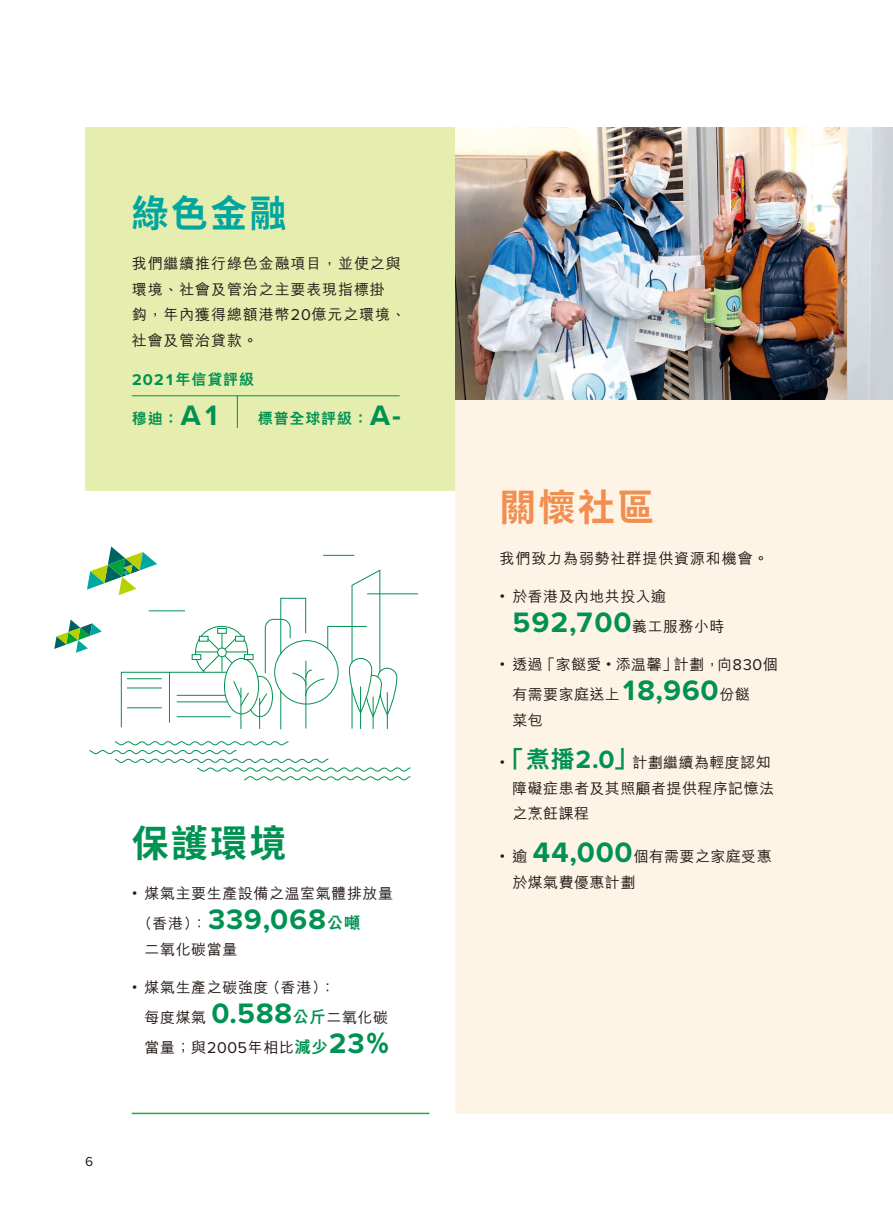
<style>
.page{position:relative;width:893px;height:1212px;background:#fff}
.page>*{position:absolute;margin:0;border:0;box-sizing:border-box;transform-origin:0 0}
.t1{font:700 37.5px "Noto Sans HK";color:#009252}
.t2{font:700 37.5px "Noto Sans HK";color:#f18f52}
.t3{font:700 37.5px "Noto Sans HK";color:#00a6a0}
.t4{font:700 29.1px "Proxima Nova";letter-spacing:.025em;color:#009252}
.t5{font:500 15px/30px "M Hei HK";letter-spacing:.04em;color:#231916}
.t6{font:500 15px/25.5px "M Hei HK";letter-spacing:.06em;color:#231916}
.t7{font:800 15px "M Hei HK";letter-spacing:.06em;color:#009252}
.t8{font:13.5px "Proxima Nova";color:#231916}
.s1{font-family:"Proxima Nova";font-weight:400;font-size:16.2px}
.s2{font-family:"Proxima Nova";font-weight:700;font-size:16.2px}
.s3{font-family:"Proxima Nova";font-weight:700;font-size:29.1px}
.s4{font-family:"M Hei HK";font-weight:500;font-size:15px;color:#231916}
.s5{font-family:"M Hei HK";font-weight:800;font-size:16.5px}
.s6{font-family:"Proxima Nova";font-weight:700;font-size:29.1px;color:#009252}
.s7{font-weight:800;font-size:16.5px;color:#009252}
.s8{font-weight:800;font-size:27px;color:#009252}
.s9{font-weight:800;font-size:24px;color:#009252}
.s10{font-family:"Proxima Nova";font-weight:700;font-size:25.95px;color:#009252}
</style>
<div class="page">
<div style="left:455px;top:225px;width:438px;height:889px;background:#fef4e5"></div>
<img style="left:455px;top:128px;width:438px;height:272px">
<div style="left:85px;top:128px;width:370px;height:363px;background:#e5edaf"></div>
<hr style="left:132px;top:395px;width:268px;height:1px;background:#009252">
<hr style="left:237px;top:396px;width:1px;height:32px;background:#009252">
<hr style="left:132px;top:1113px;width:297px;height:1px;background:#23ac39">
<div style="left:247px;top:676px;width:26px;height:41px;border:1px solid #009252;border-radius:50%"></div>
<div style="left:224px;top:658px;width:35px;height:56px;background:#fff;border-radius:50%"></div>
<div style="left:224px;top:658px;width:35px;height:56px;border:1px solid #009252;border-radius:50%"></div>
<hr style="left:241px;top:688px;width:1px;height:41px;background:#009252">
<svg style="left:250px;top:654px;width:3px;height:6px"></svg>
<svg style="left:121px;top:626px;width:129px;height:102px"></svg>
<hr style="left:195px;top:651px;width:53px;height:1px;background:#009252">
<div style="left:218px;top:648px;width:8px;height:9px;background:#fff;border-radius:50%"></div>
<div style="left:217px;top:648px;width:10px;height:9px;border:1px solid #009252;border-radius:50%"></div>
<svg style="left:378px;top:668px;width:19px;height:47px"></svg>
<div style="left:377px;top:668px;width:20px;height:47px;border:1px solid #009252;border-radius:10px"></div>
<hr style="left:387px;top:692px;width:1px;height:37px;background:#009252">
<div style="left:364px;top:675px;width:18px;height:42px;border:1px solid #009252;border-radius:8px"></div>
<svg style="left:258px;top:569px;width:123px;height:161px"></svg>
<svg style="left:89px;top:741px;width:322px;height:40px"></svg>
<hr style="left:149px;top:610px;width:36px;height:1px;background:#009252">
<hr style="left:323px;top:555px;width:31px;height:1px;background:#009252">
<hr style="left:367px;top:593px;width:51px;height:1px;background:#009252">
<svg style="left:54px;top:620px;width:48px;height:33px"></svg>
<svg style="left:87px;top:546px;width:70px;height:49px"></svg>
<h1 class="t3" style="left:132px;top:192px;width:156px">綠色金融</h1>
<p class="t6" style="left:132px;top:249px;width:276px">我們繼續推行綠色金融項目，並使之與環境、社會及管治之主要表現指標掛<br>鈎，年內獲得總額港幣<span class="s1">20</span>億元之環境、社會及管治貸款。</p>
<p class="t7" style="left:132px;top:372px;width:124px"><span class="s2">2021</span>年信貸評級</p>
<p class="t7" style="left:132px;top:410px;width:91px">穆迪：<span class="s3">A1</span></p>
<p class="t7" style="left:258px;top:410px;width:145px">標普全球評級：<span class="s3">A-</span></p>
<h1 class="t1" style="left:132px;top:822px;width:156px">保護環境</h1>
<p class="t5" style="left:132px;top:877px;width:263px"><span class="s1">•</span> 煤氣主要生產設備之温室氣體排放量</p>
<h2 class="t4" style="left:137px;top:898px;width:225px"><span class="s4">（香港）：</span>339,068<span class="s5">公噸</span></h2>
<p class="t5" style="left:145px;top:933px;width:94px">二氧化碳當量</p>
<p class="t5" style="left:145px;top:971px;width:248px;text-indent:-13px"><span class="s1">•</span> 煤氣生產之碳強度（香港）：<br>每度煤氣 <span class="s6">0.588</span><span class="s7">公斤</span>二氧化碳當量；與<span class="s1">2005</span>年相比<span class="s7">減少</span><span class="s6">23</span><span class="s8">％</span></p>
<p class="t8" style="left:85px;top:1151px;width:10px">6</p>
<h1 class="t2" style="left:500px;top:486px;width:156px">關懷社區</h1>
<p class="t6" style="left:500px;top:544px;width:270px">我們致力為弱勢社群提供資源和機會。</p>
<p class="t5" style="left:500px;top:580px;width:168px"><span class="s1">•</span> 於香港及內地共投入逾</p>
<h2 class="t4" style="left:512px;top:600px;width:214px">592,700<span class="s4">義工服務小時</span></h2>
<p class="t5" style="left:512px;top:648px;width:267px;text-indent:-13px"><span class="s1">•</span> 透過「家餸愛 <span class="s1">•</span> 添温馨」計劃，向<span class="s1">830</span>個有需要家庭送上<span class="s6">18,960</span>份餸</p>
<p class="t5" style="left:512px;top:704px;width:32px">菜包</p>
<p class="t5" style="left:512px;top:749px;width:263px;line-height:25.5px;text-indent:-13px"><span class="s1">•</span><span class="s9">「煮播</span><span class="s10">2.0</span><span class="s9">」</span>計劃繼續為輕度認知障礙症患者及其照顧者提供程序記憶法之烹飪課程</p>
<p class="t5" style="left:512px;top:842px;width:261px;line-height:25.5px;text-indent:-13px"><span class="s1">•</span> 逾 <span class="s6">44,000</span>個有需要之家庭受惠於煤氣費優惠計劃</p>
</div>
